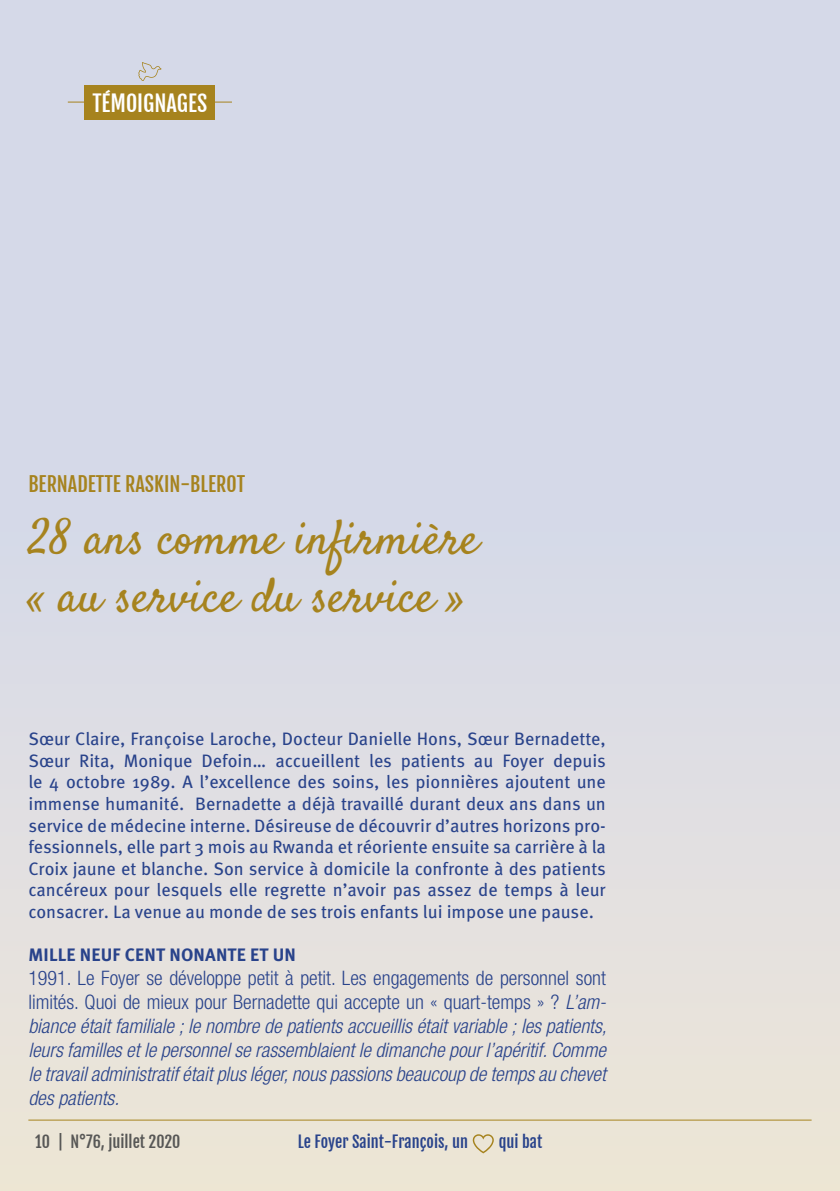
<style>
.page{position:relative;width:840px;height:1191px;background:#fff}
.page>*{position:absolute;margin:0;border:0;box-sizing:border-box;transform-origin:0 0}
.t1{font:48px/57.6px "Satisfy";color:#a6831e}
.t2{font:22px "Fjalla One";color:#fff}
.t3{font:italic 300 condensed 20px/24px "Helvetica Neue LT Std";color:#29438b;text-align:justify}
.t4{font:20px "Fjalla One";color:#a6831e}
.t5{font:18px/21.6px "Meta Hebrew";color:#29438b;text-align:justify}
.t6{font:700 18px "Meta Hebrew";letter-spacing:.01em;color:#29438b}
.t7{font:16px "Fjalla One";color:#29438b}
.t8{font:16px "Fjalla One";color:#575756}
.s1{font-style:normal}
</style>
<div class="page">
<div style="left:0;top:0;width:839px;height:1191px;background:linear-gradient(to bottom,#cfd6ed,#e9e3da)"></div>
<hr style="left:839px;top:0;width:1px;height:1191px;background:#f9e8f3">
<svg style="left:472px;top:1134px;width:21px;height:19px"></svg>
<hr style="left:28px;top:1119px;width:783px;height:1px;background:#a6831e">
<svg style="left:68px;top:102px;width:17px;height:1px"></svg>
<div style="left:85px;top:85px;width:130px;height:34px;background:#a6831e"></div>
<svg style="left:215px;top:102px;width:17px;height:1px"></svg>
<svg style="left:138px;top:62px;width:23px;height:19px"></svg>
<p class="t2" style="left:92px;top:90px;width:116px">TÉMOIGNAGES</p>
<p class="t4" style="left:28px;top:471px;width:218px">BERNADETTE RASKIN-BLEROT</p>
<h1 class="t1" style="left:28px;top:513px;width:452px">28 ans comme infirmière « au service du service »</h1>
<p class="t5" style="left:28px;top:729px;width:579px">Sœur Claire, Françoise Laroche, Docteur Danielle Hons, Sœur Bernadette, Sœur Rita, Monique Defoin… accueillent les patients au Foyer depuis le 4 octobre 1989. A l’excellence des soins, les pionnières ajoutent une immense humanité. Bernadette a déjà travaillé durant deux ans dans un service de médecine interne. Désireuse de découvrir d’autres horizons pro&shy;fessionnels, elle part 3 mois au Rwanda et réoriente ensuite sa carrière à la Croix jaune et blanche. Son service à domicile la confronte à des patients cancéreux pour lesquels elle regrette n’avoir pas assez de temps à leur consacrer. La venue au monde de ses trois enfants lui impose une pause.</p>
<p class="t6" style="left:28px;top:943px;width:269px">MILLE NEUF CENT NONANTE ET UN</p>
<p class="t3" style="left:28px;top:966px;width:579px"><span class="s1">1991. Le Foyer se développe petit à petit. Les engagements de personnel sont limités. Quoi de mieux pour Bernadette qui accepte un « quart-temps » ?</span> L’am&shy;biance était familiale ; le nombre de patients accueillis était variable ; les patients, leurs familles et le personnel se rassemblaient le dimanche pour l’apéritif. Comme le travail administratif était plus léger, nous passions beaucoup de temps au chevet des patients.</p>
<p class="t8" style="left:35px;top:1132px;width:147px">10 | N°76, juillet 2020</p>
<p class="t7" style="left:297px;top:1132px;width:172px">Le Foyer Saint-François, un</p>
<p class="t7" style="left:498px;top:1132px;width:45px">qui bat</p>
</div>
